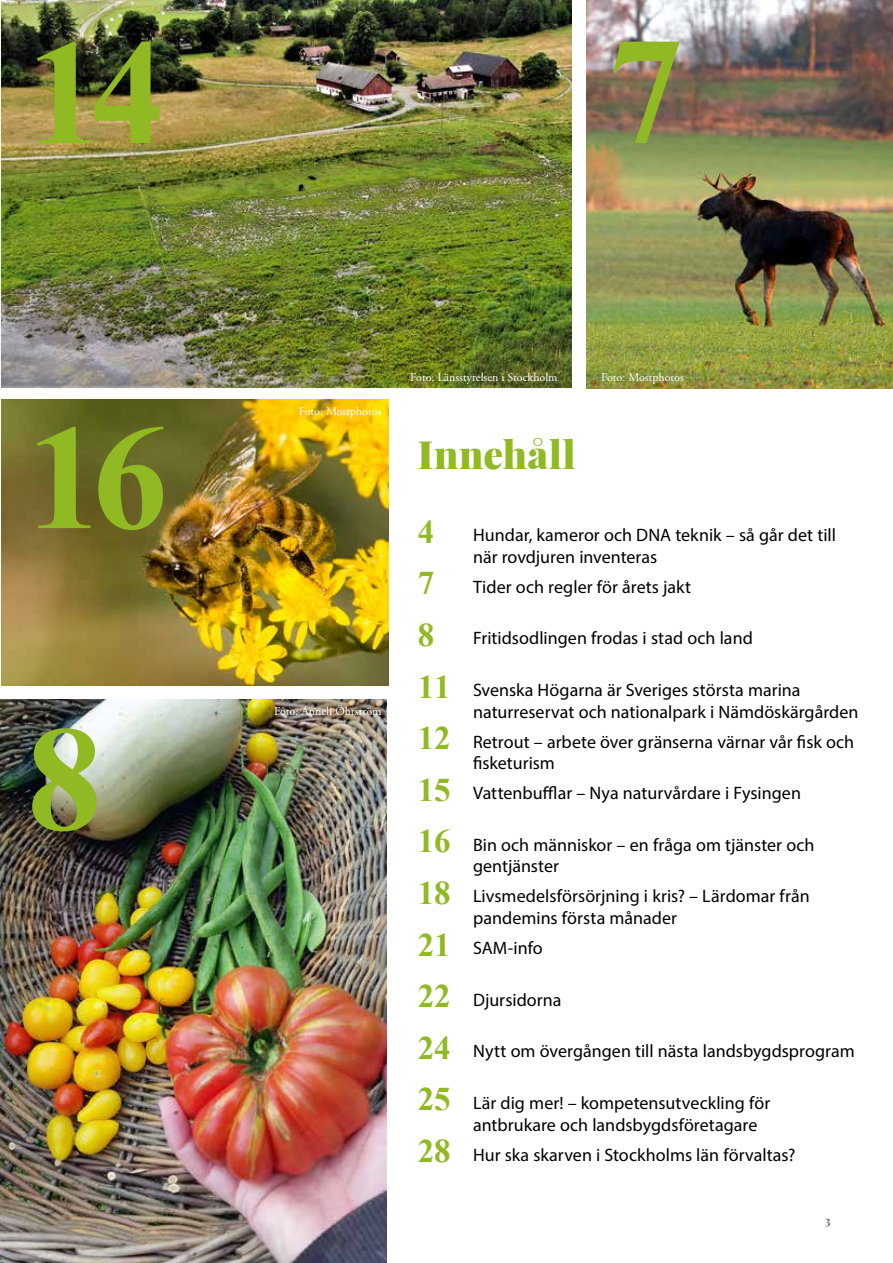
<style>
.page{position:relative;width:893px;height:1263px;background:#fff}
.page>*{position:absolute;margin:0;border:0;box-sizing:border-box;transform-origin:0 0}
.t1{font:700 150px/301.2px "Times New Roman";color:#90b923}
.t2{font:900 39px "Playfair Display";letter-spacing:.015em;color:#90b923}
.t3{font:18px/21.6px "Myriad Pro";color:#000}
.t4{font:12px "Adobe Garamond Pro";color:#fff}
.t5{font:700 12px "Playfair Display";color:#706f6f}
.s1{font-family:"Times New Roman";font-weight:700;font-size:33px;color:#90b923}
</style>
<div class="page">
<img style="left:1px;top:0;width:570px;height:388px">
<img style="left:586px;top:0;width:307px;height:388px">
<img style="left:1px;top:400px;width:387px;height:285px">
<img style="left:0;top:699px;width:387px;height:564px">
<h1 class="t1" style="left:27px;top:-62px;width:140px">14</h1>
<h1 class="t1" style="left:608px;top:-64px;width:76px">7</h1>
<h1 class="t1" style="left:27px;top:323px;width:142px">16<br>8</h1>
<p class="t4" style="left:299px;top:404px;width:84px">Foto: Mostphotos</p>
<p class="t4" style="left:274px;top:704px;width:109px">Foto: Anneli Öhrström</p>
<p class="t4" style="left:410px;top:370px;width:149px">Foto: Länsstyrelsen i Stockholm</p>
<p class="t4" style="left:601px;top:370px;width:84px">Foto: Mostphotos</p>
<h2 class="t2" style="left:418px;top:429px;width:159px">Innehåll</h2>
<p class="t3" style="left:473px;top:524px;width:364px;text-indent:-55px"><span class="s1">4</span> Hundar, kameror och DNA teknik – så går det till när rovdjuren inventeras</p>
<p class="t3" style="left:418px;top:576px;width:275px"><span class="s1">7</span> Tider och regler för årets jakt</p>
<p class="t3" style="left:418px;top:627px;width:337px"><span class="s1">8</span> Fritidsodlingen frodas i stad och land</p>
<p class="t3" style="left:473px;top:679px;width:387px;text-indent:-55px"><span class="s1">11</span> Svenska Högarna är Sveriges största marina naturreservat och nationalpark i Nämdöskärgården</p>
<p class="t3" style="left:473px;top:730px;width:383px;text-indent:-55px"><span class="s1">12</span> Retrout – arbete över gränserna värnar vår fisk och fisketurism</p>
<p class="t3" style="left:418px;top:782px;width:385px"><span class="s1">15</span> Vattenbufflar – Nya naturvårdare i Fysingen</p>
<p class="t3" style="left:473px;top:834px;width:343px;text-indent:-55px"><span class="s1">16</span> Bin och människor – en fråga om tjänster och gentjänster</p>
<p class="t3" style="left:473px;top:885px;width:338px;text-indent:-55px"><span class="s1">18</span> Livsmedelsförsörjning i kris? – Lärdomar från pandemins första månader</p>
<p class="t3" style="left:418px;top:937px;width:127px"><span class="s1">21</span> SAM-info</p>
<p class="t3" style="left:418px;top:988px;width:145px"><span class="s1">22</span> Djursidorna</p>
<p class="t3" style="left:418px;top:1040px;width:438px"><span class="s1">24</span> Nytt om övergången till nästa landsbygdsprogram</p>
<p class="t3" style="left:473px;top:1092px;width:299px;text-indent:-55px"><span class="s1">25</span> Lär dig mer! – kompetensutveckling för antbrukare och landsbygdsföretagare</p>
<p class="t3" style="left:418px;top:1143px;width:379px"><span class="s1">28</span> Hur ska skarven i Stockholms län förvaltas?</p>
<p class="t5" style="left:825px;top:1213px;width:7px">3</p>
</div>
